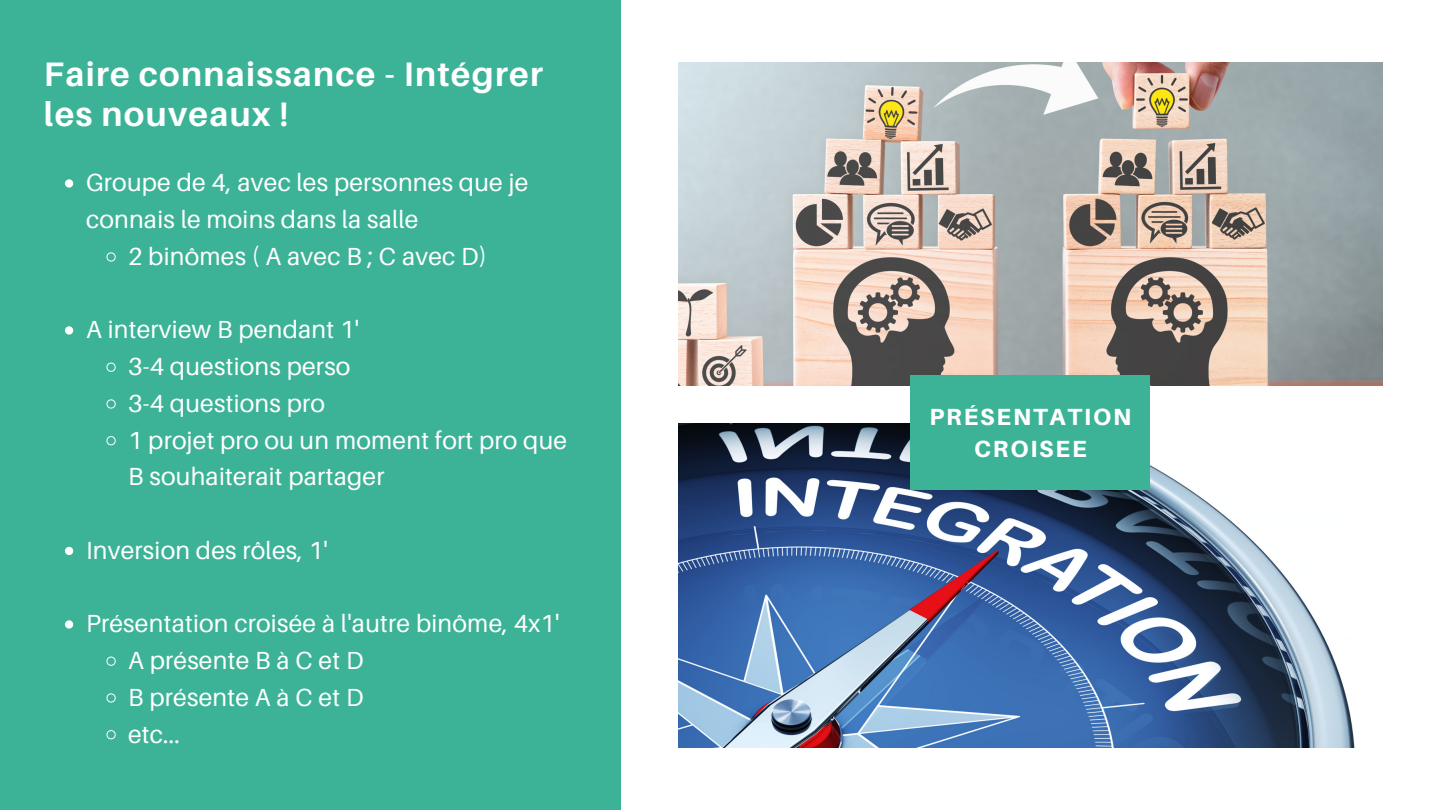
<style>
.page{position:relative;width:1440px;height:810px;background:#fff}
.page>*{position:absolute;margin:0;border:0;box-sizing:border-box;transform-origin:0 0}
.t1{font:700 34px/40.5px "Aileron";letter-spacing:.035em;color:#fff}
.t2{font:24.8px/36.8px "Aileron";letter-spacing:.01em;color:#fff}
.t3{font:800 23.4px/32.2px "Aileron";letter-spacing:.08em;color:#fff;text-align:center}
</style>
<div class="page">
<div style="left:0;top:0;width:621px;height:810px;background:#3cb397"></div>
<svg style="left:65px;top:179px;width:8px;height:9px"></svg>
<svg style="left:106px;top:252px;width:10px;height:10px"></svg>
<svg style="left:65px;top:326px;width:8px;height:9px"></svg>
<svg style="left:106px;top:362px;width:10px;height:10px"></svg>
<svg style="left:106px;top:399px;width:10px;height:10px"></svg>
<svg style="left:106px;top:436px;width:10px;height:10px"></svg>
<svg style="left:65px;top:547px;width:8px;height:8px"></svg>
<svg style="left:65px;top:620px;width:8px;height:9px"></svg>
<svg style="left:106px;top:656px;width:10px;height:10px"></svg>
<svg style="left:106px;top:693px;width:10px;height:10px"></svg>
<svg style="left:106px;top:730px;width:10px;height:10px"></svg>
<img style="left:678px;top:63px;width:705px;height:323px">
<img style="left:678px;top:423px;width:677px;height:324px">
<div style="left:911px;top:376px;width:239px;height:114px;background:#3cb397"></div>
<h1 class="t1" style="left:44px;top:53px;width:501px">Faire connaissance - Intégrer les nouveaux !</h1>
<p class="t2" style="left:86px;top:164px;width:444px">Groupe de 4, avec les personnes que je</p>
<p class="t2" style="left:86px;top:201px;width:334px">connais le moins dans la salle</p>
<p class="t2" style="left:128px;top:237px;width:360px">2 binômes ( A avec B ; C avec D)</p>
<p class="t2" style="left:128px;top:311px;width:441px;text-indent:-42px">A interview B pendant 1'<br>3-4 questions perso<br>3-4 questions pro<br>1 projet pro ou un moment fort pro que<br>B souhaiterait partager</p>
<p class="t2" style="left:86px;top:531px;width:243px">Inversion des rôles, 1'</p>
<p class="t2" style="left:128px;top:605px;width:433px;text-indent:-42px">Présentation croisée à l'autre binôme, 4x1'<br>A présente B à C et D<br>B présente A à C et D<br>etc...</p>
<p class="t3" style="left:930px;top:400px;width:203px">PRÉSENTATION<br>CROISEE</p>
</div>
